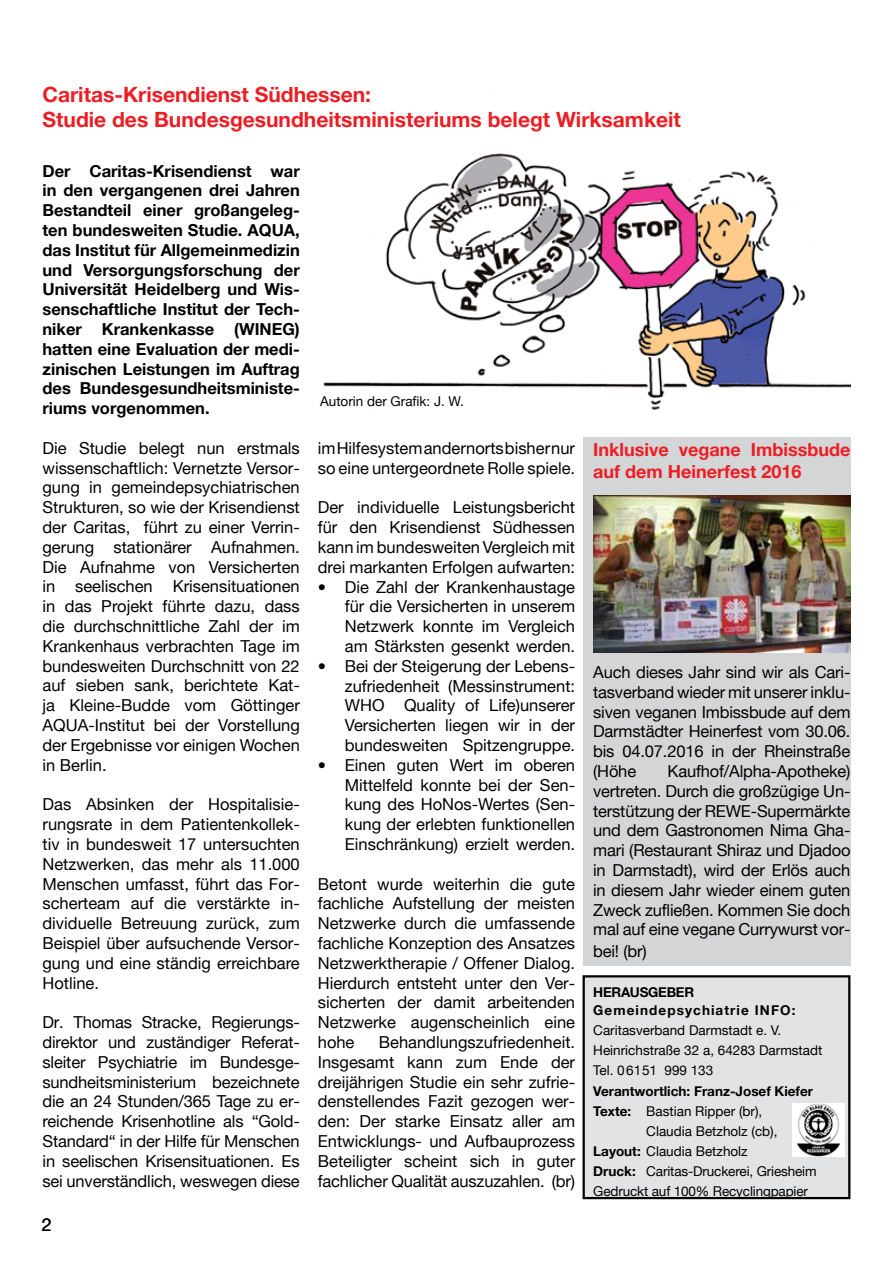
<style>
.page{position:relative;width:893px;height:1263px;background:#fff}
.page>*{position:absolute;margin:0;border:0;box-sizing:border-box;transform-origin:0 0}
.t1{font:700 21px/25.2px "Helvetica Neue";color:#ed1d24}
.t2{font:700 18px/22.5px "Helvetica Neue";color:#ed1d24}
.t3{font:18px "Helvetica Neue";color:#000}
.t4{font:16.5px/19.8px "Helvetica Neue";color:#000;text-align:justify}
.t5{font:700 16.5px/19.8px "Helvetica Neue";color:#000;text-align:justify}
.t6{font:13.5px/20.1px "Helvetica Neue";color:#000}
.t7{font:700 13.5px/18px "Helvetica Neue";letter-spacing:.08em;color:#000}
.t8{font:700 13.5px "Helvetica Neue";color:#000}
.s1{font-weight:700}
</style>
<div class="page">
<div style="left:583px;top:437px;width:267px;height:528px;background:#d4d5d6"></div>
<img style="left:323px;top:153px;width:527px;height:257px">
<div style="left:584px;top:976px;width:265px;height:222px;background:#e2e3e4"></div>
<div style="left:583px;top:975px;width:267px;height:224px;border:2px solid #000"></div>
<img style="left:792px;top:1103px;width:53px;height:53px">
<img style="left:593px;top:495px;width:257px;height:157px">
<p class="t1" style="left:43px;top:81px;width:640px">Caritas-Krisendienst Südhessen:<br>Studie des Bundesgesundheitsministeriums belegt Wirksamkeit</p>
<p class="t5" style="left:43px;top:160px;width:259px">Der Caritas-Krisendienst war in den vergangenen drei Jahren Bestandteil einer großangeleg&shy;ten bundesweiten Studie. AQUA, das Institut für Allgemeinmedizin und Versorgungsforschung der Universität Heidelberg und Wis&shy;senschaftliche Institut der Tech&shy;niker Krankenkasse (WINEG) hatten eine Evaluation der medi&shy;zinischen Leistungen im Auftrag des Bundesgesundheitsministe&shy;riums vorgenommen.</p>
<p class="t4" style="left:43px;top:438px;width:259px">Die Studie belegt nun erstmals wissenschaftlich: Vernetzte Versor&shy;gung in gemeindepsychiatrischen Strukturen, so wie der Krisendienst der Caritas, führt zu einer Verrin&shy;gerung stationärer Aufnahmen.<br>Die Aufnahme von Versicherten in seelischen Krisensituationen in das Projekt führte dazu, dass die durchschnittliche Zahl der im Krankenhaus verbrachten Tage im bundesweiten Durchschnitt von 22 auf sieben sank, berichtete Kat&shy;ja Kleine-Budde vom Göttinger AQUA-Institut bei der Vorstellung der Ergebnisse vor einigen Wochen in Berlin.</p>
<p class="t4" style="left:43px;top:794px;width:259px">Das Absinken der Hospitalisie&shy;rungsrate in dem Patientenkollek&shy;tiv in bundesweit 17 untersuchten Netzwerken, das mehr als 11.000<br>Menschen umfasst, führt das For&shy;scherteam auf die verstärkte in&shy;dividuelle Betreuung zurück, zum Beispiel über aufsuchende Versor&shy;gung und eine ständig erreichbare Hotline.</p>
<p class="t4" style="left:43px;top:1012px;width:259px">Dr. Thomas Stracke, Regierungs&shy;direktor und zuständiger Referat&shy;sleiter Psychiatrie im Bundesge&shy;sundheitsministerium bezeichnete die an 24 Stunden/365 Tage zu er&shy;reichende Krisenhotline als “Gold-Standard“ in der Hilfe für Menschen in seelischen Krisensituationen. Es sei unverständlich, weswegen diese</p>
<p class="t3" style="left:42px;top:1214px;width:12px">2</p>
<p class="t6" style="left:320px;top:391px;width:145px">Autorin der Grafik: J. W.</p>
<p class="t4" style="left:318px;top:438px;width:259px">im Hilfesystem andernorts bisher nur so eine untergeordnete Rolle spiele.</p>
<p class="t4" style="left:318px;top:497px;width:259px">Der individuelle Leistungsbericht für den Krisendienst Südhessen kann im bundesweiten Vergleich mit drei markanten Erfolgen aufwarten:</p>
<p class="t4" style="left:345px;top:576px;width:232px;text-indent:-27px">• Die Zahl der Krankenhaustage für die Versicherten in unserem Netzwerk konnte im Vergleich am Stärksten gesenkt werden.</p>
<p class="t4" style="left:345px;top:656px;width:232px;text-indent:-27px">• Bei der Steigerung der Lebens&shy;zufriedenheit (Messinstrument:<br>WHO Quality of Life)unserer Versicherten liegen wir in der bundesweiten Spitzengruppe.</p>
<p class="t4" style="left:345px;top:755px;width:232px;text-indent:-27px">• Einen guten Wert im oberen Mittelfeld konnte bei der Sen&shy;kung des HoNos-Wertes (Sen&shy;kung der erlebten funktionellen Einschränkung) erzielt werden.</p>
<p class="t4" style="left:318px;top:873px;width:259px">Betont wurde weiterhin die gute fachliche Aufstellung der meisten Netzwerke durch die umfassende fachliche Konzeption des Ansatzes Netzwerktherapie / Offener Dialog.<br>Hierdurch entsteht unter den Ver&shy;sicherten der damit arbeitenden Netzwerke augenscheinlich eine hohe</p>
<p class="t4" style="left:318px;top:1032px;width:259px;text-indent:61px">Behandlungszufriedenheit.<br>Insgesamt kann zum Ende der dreijährigen Studie ein sehr zufrie&shy;denstellendes Fazit gezogen wer&shy;den: Der starke Einsatz aller am Entwicklungs- und Aufbauprozess Beteiligter scheint sich in guter fachlicher Qualität auszuzahlen. (br)</p>
<p class="t2" style="left:593px;top:438px;width:259px">Inklusive vegane Imbissbude auf dem Heinerfest 2016</p>
<p class="t4" style="left:593px;top:662px;width:259px">Auch dieses Jahr sind wir als Cari&shy;tasverband wieder mit unserer inklu&shy;siven veganen Imbissbude auf dem Darmstädter Heinerfest vom 30.06. bis 04.07.2016 in der Rheinstraße (Höhe</p>
<p class="t4" style="left:593px;top:761px;width:259px;text-indent:74px">Kaufhof/Alpha-Apotheke) vertreten. Durch die großzügige Un&shy;terstützung der REWE-Supermärkte und dem Gastronomen Nima Gha&shy;mari (Restaurant Shiraz und Djadoo in Darmstadt), wird der Erlös auch in diesem Jahr wieder einem guten Zweck zufließen. Kommen Sie doch mal auf eine vegane Currywurst vor-</p>
<p class="t4" style="left:593px;top:941px;width:55px">bei! (br)</p>
<p class="t7" style="left:593px;top:983px;width:204px">HERAUSGEBER<br>Gemeindepsychiatrie INFO:</p>
<p class="t6" style="left:593px;top:1020px;width:231px">Caritasverband Darmstadt e. V.<br>Heinrichstraße 32 a, 64283 Darmstadt<br>Tel. 06151 999 133</p>
<p class="t8" style="left:593px;top:1082px;width:221px">Verantwortlich: Franz-Josef Kiefer</p>
<p class="t6" style="left:593px;top:1101px;width:170px"><span class="s1">Texte:</span> Bastian Ripper (br),</p>
<p class="t6" style="left:646px;top:1121px;width:133px">Claudia Betzholz (cb),</p>
<p class="t6" style="left:593px;top:1141px;width:156px"><span class="s1">Layout:</span> Claudia Betzholz</p>
<p class="t6" style="left:593px;top:1161px;width:225px"><span class="s1">Druck:</span> Caritas-Druckerei, Griesheim</p>
<p class="t6" style="left:593px;top:1181px;width:216px">Gedruckt auf 100% Recyclingpapier</p>
</div>
